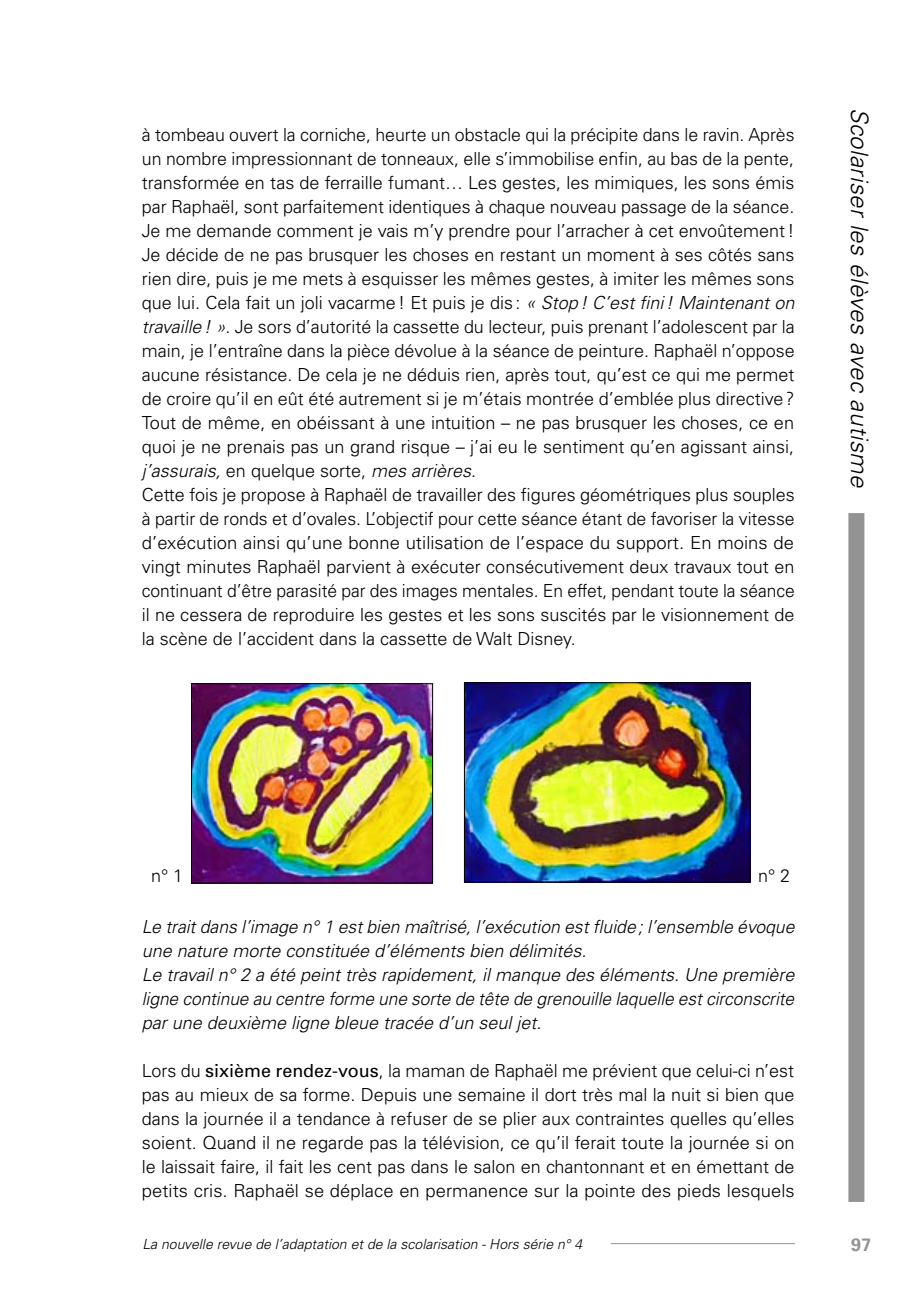
<style>
.page{position:relative;width:908px;height:1304px;background:#fff}
.page>*{position:absolute;margin:0;border:0;box-sizing:border-box;transform-origin:0 0}
.t1{font:italic 300 24px "Univers";color:#000}
.t2{font:300 18px/24px "Univers";color:#000}
.t3{font:italic 300 18px/24px "Univers";letter-spacing:-.005em;color:#000}
.t4{font:700 18px "Univers";color:#939393}
.t5{font:italic 300 14px "Univers";color:#000}
.s1{font-style:italic}
.s2{font-weight:400}
</style>
<div class="page">
<div style="left:848px;top:513px;width:16px;height:689px;background:#939393"></div>
<hr style="left:610px;top:1243px;width:184px;height:1px;background:#939393">
<img style="left:193px;top:685px;width:238px;height:196px">
<div style="left:191px;top:683px;width:242px;height:200px;border:1px solid #000"></div>
<img style="left:465px;top:684px;width:283px;height:197px">
<div style="left:463px;top:682px;width:287px;height:201px;border:1px solid #000"></div>
<p class="t2" style="left:142px;top:123px;width:654px">à tombeau ouvert la corniche, heurte un obstacle qui la précipite dans le ravin. Après un nombre impressionnant de tonneaux, elle s’immobilise enfin, au bas de la pente, transformée en tas de ferraille fumant… Les gestes, les mimiques, les sons émis par Raphaël, sont parfaitement identiques à chaque nouveau passage de la séance.<br>Je me demande comment je vais m’y prendre pour l’arracher à cet envoûtement!<br>Je décide de ne pas brusquer les choses en restant un moment à ses côtés sans rien dire, puis je me mets à esquisser les mêmes gestes, à imiter les mêmes sons que lui. Cela fait un joli vacarme! Et puis je dis: <span class="s1">« Stop! C’est fini! Maintenant on travaille! »</span>. Je sors d’autorité la cassette du lecteur, puis prenant l’adolescent par la main, je l’entraîne dans la pièce dévolue à la séance de peinture. Raphaël n’oppose aucune résistance. De cela je ne déduis rien, après tout, qu’est ce qui me permet de croire qu’il en eût été autrement si je m’étais montrée d’emblée plus directive?<br>Tout de même, en obéissant à une intuition – ne pas brusquer les choses, ce en quoi je ne prenais pas un grand risque – j’ai eu le sentiment qu’en agissant ainsi, <span class="s1">j’assurais,</span> en quelque sorte, <span class="s1">mes arrières</span>.<br>Cette fois je propose à Raphaël de travailler des figures géométriques plus souples à partir de ronds et d’ovales. L’objectif pour cette séance étant de favoriser la vitesse d’exécution ainsi qu’une bonne utilisation de l’espace du support. En moins de vingt minutes Raphaël parvient à exécuter consécutivement deux travaux tout en continuant d’être parasité par des images mentales. En effet, pendant toute la séance il ne cessera de reproduire les gestes et les sons suscités par le visionnement de la scène de l’accident dans la cassette de Walt Disney.</p>
<h1 class="t1" style="left:873px;top:108px;width:382px;rotate:90deg">Scolariser les élèves avec autisme</h1>
<p class="t2" style="left:151px;top:864px;width:34px">n°1</p>
<p class="t2" style="left:757px;top:864px;width:34px">n°2</p>
<p class="t3" style="left:142px;top:915px;width:653px">Le trait dans l’image n° 1 est bien maîtrisé, l’exécution est fluide; l’ensemble évoque une nature morte constituée d’éléments bien délimités.<br>Le travail n° 2 a été peint très rapidement, il manque des éléments. Une première ligne continue au centre forme une sorte de tête de grenouille laquelle est circonscrite par une deuxième ligne bleue tracée d’un seul jet.</p>
<p class="t2" style="left:142px;top:1059px;width:654px;text-align:justify">Lors du <span class="s2">sixième rendez-vous</span>, la maman de Raphaël me prévient que celui-ci n’est pas au mieux de sa forme. Depuis une semaine il dort très mal la nuit si bien que dans la journée il a tendance à refuser de se plier aux contraintes quelles qu’elles soient. Quand il ne regarde pas la télévision, ce qu’il ferait toute la journée si on le laissait faire, il fait les cent pas dans le salon en chantonnant et en émettant de petits cris. Raphaël se déplace en permanence sur la pointe des pieds lesquels</p>
<p class="t5" style="left:142px;top:1236px;width:441px">La nouvelle revue de l’adaptation et de la scolarisation - Hors série n° 4</p>
<p class="t4" style="left:850px;top:1233px;width:22px">97</p>
</div>
